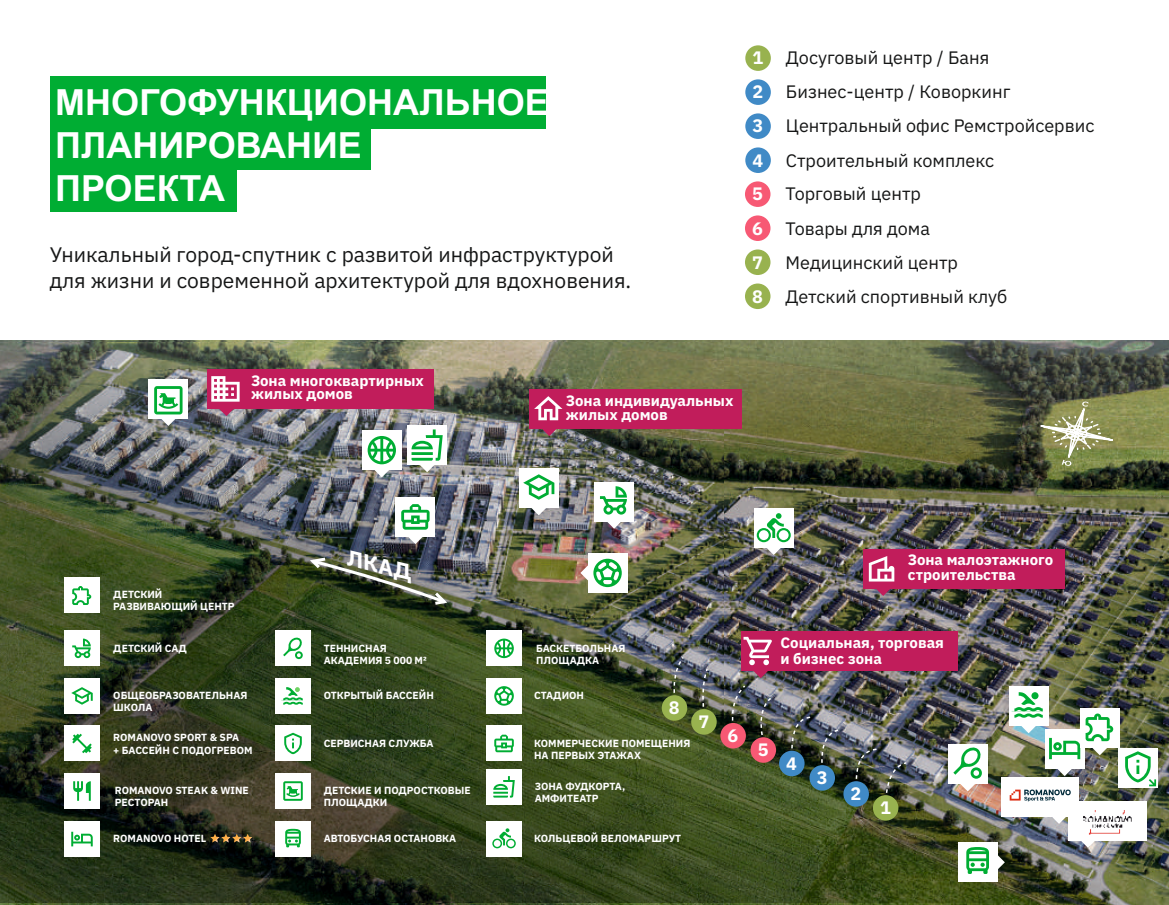
<style>
.page{position:relative;width:1169px;height:905px;background:#fff}
.page>*{position:absolute;margin:0;border:0;box-sizing:border-box;transform-origin:0 0}
.t1{font:700 36px/43.2px "Arial";color:#fff}
.t2{font:italic 700 21.6px "IBM Plex Sans";color:#fff;scale:1.06 1}
.t3{font:21px/25.7px "IBM Plex Sans";color:#151616}
.t4{font:18px/34px "IBM Plex Sans";color:#151616}
.t5{font:700 18px/34px "IBM Plex Sans";color:#fff;text-align:justify}
.t6{font:700 15px/14.7px "IBM Plex Sans";color:#fff}
.t7{font:700 10.35px/12px "IBM Plex Sans";color:#fff}
</style>
<div class="page">
<div style="left:745px;top:45px;width:26px;height:26px;background:#98b24f;border-radius:13px"></div>
<div style="left:745px;top:79px;width:26px;height:26px;background:#408ac6;border-radius:13px"></div>
<div style="left:745px;top:113px;width:26px;height:26px;background:#408ac6;border-radius:13px"></div>
<div style="left:745px;top:147px;width:26px;height:26px;background:#408ac6;border-radius:13px"></div>
<div style="left:745px;top:181px;width:25px;height:26px;background:#f75974;border-radius:13px"></div>
<div style="left:745px;top:215px;width:25px;height:26px;background:#f75974;border-radius:13px"></div>
<div style="left:745px;top:249px;width:25px;height:26px;background:#98b24f;border-radius:13px"></div>
<div style="left:745px;top:283px;width:25px;height:26px;background:#98b24f;border-radius:13px"></div>
<img style="left:0;top:340px;width:1168px;height:562px">
<svg style="left:1001px;top:390px;width:152px;height:86px;background:#6c714a"></svg>
<div style="left:863px;top:549px;width:202px;height:39px;background:#c11d5b"></div>
<svg style="left:868px;top:556px;width:26px;height:40px"></svg>
<div style="left:741px;top:631px;width:216px;height:39px;background:#c11d5b"></div>
<svg style="left:790px;top:715px;width:22px;height:42px"></svg>
<svg style="left:821px;top:728px;width:18px;height:43px"></svg>
<img style="left:854px;top:747px;width:54px;height:54px">
<div style="left:1068px;top:800px;width:79px;height:40px;background:#fff"></div>
<svg style="left:1080px;top:834px;width:15px;height:13px"></svg>
<img style="left:1083px;top:810px;width:49px;height:24px">
<div style="left:1001px;top:777px;width:77px;height:39px;background:#fff"></div>
<svg style="left:1051px;top:816px;width:15px;height:7px"></svg>
<svg style="left:1009px;top:789px;width:61px;height:12px"></svg>
<div style="left:948px;top:744px;width:39px;height:40px;background:#fff"></div>
<div style="left:1008px;top:686px;width:40px;height:39px;background:#fff"></div>
<svg style="left:953px;top:747px;width:29px;height:44px"></svg>
<svg style="left:1011px;top:692px;width:31px;height:41px"></svg>
<div style="left:1031px;top:692px;width:7px;height:7px;background:#00ad33;border-radius:50%"></div>
<div style="left:958px;top:842px;width:39px;height:40px;background:#fff"></div>
<svg style="left:966px;top:847px;width:38px;height:26px"></svg>
<div style="left:1044px;top:729px;width:40px;height:39px;background:#fff"></div>
<div style="left:754px;top:508px;width:39px;height:39px;background:#fff"></div>
<svg style="left:756px;top:513px;width:34px;height:42px"></svg>
<div style="left:1118px;top:748px;width:39px;height:39px;background:#fff"></div>
<svg style="left:1125px;top:751px;width:31px;height:35px"></svg>
<div style="left:207px;top:369px;width:226px;height:39px;background:#c11d5b"></div>
<svg style="left:211px;top:376px;width:29px;height:40px"></svg>
<img style="left:307px;top:555px;width:143px;height:51px">
<div style="left:149px;top:379px;width:39px;height:39px;background:#fff"></div>
<svg style="left:154px;top:386px;width:28px;height:40px"></svg>
<div style="left:529px;top:389px;width:213px;height:39px;background:#c11d5b"></div>
<svg style="left:534px;top:396px;width:28px;height:40px"></svg>
<div style="left:594px;top:482px;width:40px;height:39px;background:#fff"></div>
<svg style="left:600px;top:486px;width:27px;height:42px"></svg>
<div style="left:519px;top:468px;width:39px;height:40px;background:#fff"></div>
<svg style="left:523px;top:474px;width:31px;height:41px"></svg>
<svg style="left:673px;top:655px;width:12px;height:45px"></svg>
<svg style="left:702px;top:667px;width:7px;height:43px"></svg>
<img style="left:731px;top:636px;width:41px;height:107px">
<div style="left:588px;top:553px;width:39px;height:39px;background:#fff"></div>
<svg style="left:580px;top:558px;width:42px;height:29px"></svg>
<div style="left:396px;top:497px;width:39px;height:39px;background:#fff"></div>
<svg style="left:401px;top:504px;width:28px;height:40px"></svg>
<div style="left:362px;top:430px;width:39px;height:40px;background:#fff"></div>
<svg style="left:367px;top:436px;width:29px;height:41px"></svg>
<div style="left:407px;top:425px;width:40px;height:40px;background:#fff"></div>
<svg style="left:411px;top:429px;width:32px;height:43px"></svg>
<div style="left:1080px;top:708px;width:39px;height:39px;background:#fff"></div>
<img style="left:1049px;top:713px;width:64px;height:63px">
<div style="left:750px;top:737px;width:26px;height:25px;background:#f75974;border-radius:13px"></div>
<div style="left:779px;top:750px;width:25px;height:26px;background:#408ac6;border-radius:13px"></div>
<div style="left:809px;top:765px;width:26px;height:25px;background:#408ac6;border-radius:13px"></div>
<div style="left:843px;top:781px;width:26px;height:25px;background:#408ac6;border-radius:13px"></div>
<div style="left:873px;top:795px;width:25px;height:25px;background:#98b24f;border-radius:13px"></div>
<div style="left:661px;top:695px;width:26px;height:25px;background:#98b24f;border-radius:13px"></div>
<div style="left:691px;top:709px;width:25px;height:25px;background:#98b24f;border-radius:13px"></div>
<div style="left:720px;top:723px;width:26px;height:25px;background:#f75974;border-radius:13px"></div>
<div style="left:275px;top:773px;width:35px;height:35px;background:#fff"></div>
<svg style="left:283px;top:781px;width:20px;height:19px"></svg>
<div style="left:64px;top:630px;width:36px;height:36px;background:#fff"></div>
<svg style="left:72px;top:638px;width:19px;height:20px"></svg>
<div style="left:64px;top:678px;width:36px;height:35px;background:#fff"></div>
<svg style="left:71px;top:687px;width:22px;height:17px"></svg>
<div style="left:64px;top:725px;width:36px;height:36px;background:#fff"></div>
<svg style="left:72px;top:733px;width:20px;height:20px"></svg>
<div style="left:64px;top:773px;width:36px;height:35px;background:#fff"></div>
<svg style="left:73px;top:781px;width:18px;height:19px"></svg>
<div style="left:275px;top:630px;width:35px;height:36px;background:#fff"></div>
<svg style="left:283px;top:637px;width:20px;height:22px"></svg>
<div style="left:64px;top:821px;width:36px;height:35px;background:#fff"></div>
<svg style="left:71px;top:831px;width:22px;height:15px"></svg>
<div style="left:275px;top:678px;width:35px;height:35px;background:#fff"></div>
<svg style="left:281px;top:687px;width:22px;height:17px"></svg>
<div style="left:275px;top:725px;width:35px;height:36px;background:#fff"></div>
<svg style="left:284px;top:732px;width:18px;height:22px"></svg>
<div style="left:275px;top:821px;width:35px;height:35px;background:#fff"></div>
<svg style="left:285px;top:828px;width:16px;height:19px"></svg>
<div style="left:486px;top:769px;width:35px;height:35px;background:#fff"></div>
<svg style="left:493px;top:776px;width:22px;height:21px"></svg>
<div style="left:486px;top:725px;width:35px;height:36px;background:#fff"></div>
<svg style="left:494px;top:734px;width:20px;height:18px"></svg>
<div style="left:486px;top:678px;width:35px;height:35px;background:#fff"></div>
<svg style="left:494px;top:686px;width:20px;height:19px"></svg>
<div style="left:486px;top:630px;width:35px;height:36px;background:#fff"></div>
<svg style="left:494px;top:638px;width:20px;height:20px"></svg>
<div style="left:486px;top:821px;width:35px;height:35px;background:#fff"></div>
<svg style="left:492px;top:828px;width:24px;height:20px"></svg>
<div style="left:64px;top:577px;width:36px;height:35px;background:#fff"></div>
<svg style="left:72px;top:586px;width:19px;height:19px"></svg>
<svg style="left:210px;top:833px;width:42px;height:9px"></svg>
<div style="left:50px;top:127px;width:320px;height:42px;background:#00ad33"></div>
<div style="left:50px;top:169px;width:187px;height:42px;background:#00ad33"></div>
<div style="left:50px;top:76px;width:496px;height:53px;background:#00ad33"></div>
<h1 class="t1" style="left:55px;top:84px;width:495px">МНОГОФУНКЦИОНАЛЬНОЕ<br>ПЛАНИРОВАНИЕ<br>ПРОЕКТА</h1>
<h3 class="t3" style="left:50px;top:243px;width:583px">Уникальный город-спутник с развитой инфраструктурой для жизни и современной архитектурой для вдохновения.</h3>
<h3 class="t5" style="left:752px;top:42px;width:13px">1<br>2<br>3<br>4<br>5<br>6<br>7<br>8</h3>
<h3 class="t4" style="left:785px;top:42px;width:310px">Досуговый центр / Баня<br>Бизнес-центр / Коворкинг<br>Центральный офис Ремстройсервис<br>Строительный комплекс<br>Торговый центр<br>Товары для дома<br>Медицинский центр<br>Детский спортивный клуб</h3>
<h3 class="t6" style="left:251px;top:374px;width:174px;line-height:13.8px">Зона многоквартирных жилых домов</h3>
<h3 class="t6" style="left:566px;top:394px;width:169px">Зона индивидуальных жилых домов</h3>
<p class="t7" style="left:113px;top:589px;width:123px">ДЕТСКИЙ<br>РАЗВИВАЮЩИЙ ЦЕНТР</p>
<h2 class="t2" style="left:351px;top:548px;width:65px;rotate:14deg">ЛКАД</h2>
<p class="t7" style="left:113px;top:642px;width:75px">ДЕТСКИЙ САД</p>
<p class="t7" style="left:113px;top:690px;width:136px">ОБЩЕОБРАЗОВАТЕЛЬНАЯ<br>ШКОЛА</p>
<p class="t7" style="left:113px;top:731px;width:141px;line-height:12.8px">ROMANOVO SPORT &amp; SPA<br>+ БАССЕЙН С ПОДОГРЕВОМ</p>
<p class="t7" style="left:324px;top:642px;width:104px">ТЕННИСНАЯ<br>АКАДЕМИЯ 5 000 М²</p>
<p class="t7" style="left:324px;top:690px;width:112px">ОТКРЫТЫЙ БАССЕЙН</p>
<p class="t7" style="left:324px;top:737px;width:111px">СЕРВИСНАЯ СЛУЖБА</p>
<p class="t7" style="left:536px;top:642px;width:91px">БАСКЕТБОЛЬНАЯ<br>ПЛОЩАДКА</p>
<p class="t7" style="left:534px;top:690px;width:51px">СТАДИОН</p>
<h3 class="t5" style="left:669px;top:692px;width:12px">8</h3>
<p class="t7" style="left:534px;top:737px;width:158px">КОММЕРЧЕСКИЕ ПОМЕЩЕНИЯ<br>НА ПЕРВЫХ ЭТАЖАХ</p>
<p class="t7" style="left:115px;top:785px;width:135px">ROMANOVO STEAK &amp; WINE<br>РЕСТОРАН</p>
<p class="t7" style="left:324px;top:785px;width:148px">ДЕТСКИЕ И ПОДРОСТКОВЫЕ<br>ПЛОЩАДКИ</p>
<p class="t7" style="left:534px;top:781px;width:92px">ЗОНА ФУДКОРТА,<br>АМФИТЕАТР</p>
<p class="t7" style="left:113px;top:832px;width:94px">ROMANOVO HOTEL</p>
<p class="t7" style="left:324px;top:832px;width:134px">АВТОБУСНАЯ ОСТАНОВКА</p>
<p class="t7" style="left:534px;top:832px;width:149px">КОЛЬЦЕВОЙ ВЕЛОМАРШРУТ</p>
<h3 class="t5" style="left:698px;top:706px;width:12px">7</h3>
<h3 class="t5" style="left:727px;top:720px;width:12px">6</h3>
<h3 class="t6" style="left:908px;top:553px;width:147px">Зона малоэтажного строительства</h3>
<h3 class="t6" style="left:780px;top:635px;width:165px;line-height:16px">Социальная, торговая и бизнес зона</h3>
<h3 class="t5" style="left:757px;top:734px;width:12px">5</h3>
<h3 class="t5" style="left:786px;top:747px;width:12px">4</h3>
<h3 class="t5" style="left:816px;top:762px;width:12px">3</h3>
<h3 class="t5" style="left:850px;top:778px;width:12px">2</h3>
<h3 class="t5" style="left:880px;top:792px;width:12px">1</h3>
</div>
